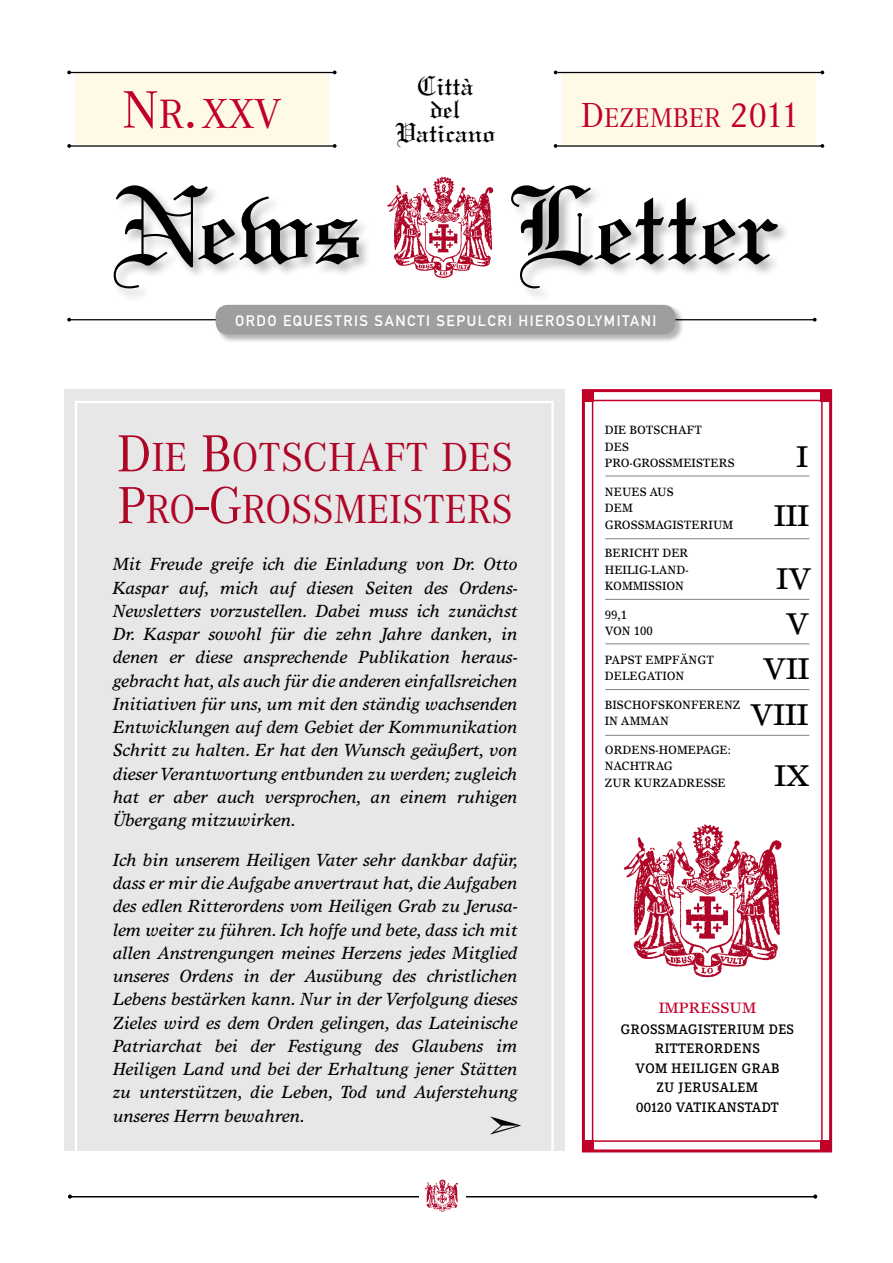
<style>
.page{position:relative;width:893px;height:1263px;background:#fff}
.page>*{position:absolute;margin:0;border:0;box-sizing:border-box;transform-origin:0 0}
.t1{font:117.15px "Linotext";color:#000}
.t2{font:43.5px "Corporate A";color:#c1002a}
.t3{font:42.15px/51.8px "Corporate A";color:#af0527}
.t4{font:30px/59.1px "Times Europa";color:#000;text-align:right}
.t5{font:29.1px/23.5px "Linotext";color:#000;text-align:center}
.t6{font:28.05px "Corporate A";color:#c1002a}
.t7{font:italic 17.7px/23.2px "Times Europa";color:#000;text-align:justify}
.t8{font:15px "DIN Mittelschrift Std";letter-spacing:.1em;color:#fff}
.t9{font:15px "Times Europa";color:#c1002a}
.t10{font:500 13.5px/19.5px "Corporate EBQ";letter-spacing:.045em;color:#000;text-align:center}
.t11{font:12px/16.5px "Times Europa";color:#000;scale:.95 1}
.s1{font-size:54.45px}
.s2{font-size:42.45px}
.s3{font-size:36px}
.s4{font-size:54px}
</style>
<div class="page">
<div style="left:64px;top:389px;width:501px;height:761px;background:#e7e7e8"></div>
<div style="left:592px;top:400px;width:231px;height:742px;background:#fff;border:2px solid #c1002a"></div>
<div style="left:582px;top:389px;width:250px;height:763px;border:3px solid #c1002a"></div>
<hr style="left:70px;top:1196px;width:746px;height:1px;background:#000">
<div style="left:419px;top:1184px;width:47px;height:19px;background:#fff"></div>
<svg style="left:424px;top:1179px;width:34px;height:33px"></svg>
<div style="left:75px;top:72px;width:253px;height:74px;background:#fffae8"></div>
<div style="left:563px;top:72px;width:253px;height:74px;background:#fffae8"></div>
<div style="left:112px;top:184px;width:679px;height:119px;background:#000;opacity:.3"></div>
<div style="left:383px;top:169px;width:125px;height:121px;background:#fff"></div>
<img style="left:387px;top:176px;width:107px;height:102px">
<hr style="left:70px;top:145px;width:264px;height:2px;background:#000">
<hr style="left:70px;top:72px;width:264px;height:1px;background:#000">
<hr style="left:557px;top:145px;width:264px;height:2px;background:#000">
<hr style="left:69px;top:319px;width:746px;height:1px;background:#000">
<hr style="left:557px;top:72px;width:264px;height:1px;background:#000">
<svg style="left:554px;top:144px;width:3px;height:4px"></svg>
<svg style="left:333px;top:144px;width:4px;height:4px"></svg>
<svg style="left:67px;top:144px;width:4px;height:4px"></svg>
<svg style="left:67px;top:318px;width:4px;height:4px"></svg>
<svg style="left:813px;top:318px;width:4px;height:4px"></svg>
<svg style="left:820px;top:144px;width:4px;height:4px"></svg>
<svg style="left:820px;top:71px;width:4px;height:3px"></svg>
<div style="left:215px;top:304px;width:469px;height:39px;background:#000;opacity:.3"></div>
<div style="left:216px;top:305px;width:459px;height:30px;background:#9c9e9f;border-radius:12px"></div>
<div style="left:583px;top:391px;width:11px;height:11px;background:#c1002a"></div>
<div style="left:821px;top:391px;width:10px;height:11px;background:#c1002a"></div>
<div style="left:583px;top:1140px;width:11px;height:11px;background:#c1002a"></div>
<div style="left:821px;top:1140px;width:10px;height:11px;background:#c1002a"></div>
<img style="left:623px;top:824px;width:159px;height:154px">
<div style="left:75px;top:401px;width:479px;height:763px;border:2px solid #fff"></div>
<hr style="left:605px;top:476px;width:204px;height:1px;background:#000">
<hr style="left:605px;top:538px;width:204px;height:1px;background:#000">
<hr style="left:605px;top:599px;width:204px;height:1px;background:#000">
<hr style="left:605px;top:643px;width:204px;height:1px;background:#000">
<hr style="left:605px;top:689px;width:204px;height:1px;background:#000">
<hr style="left:605px;top:735px;width:204px;height:1px;background:#000">
<h3 class="t5" style="left:395px;top:73px;width:102px">Città<br>del<br>Vaticano</h3>
<h2 class="t2" style="left:122px;top:89px;width:161px"><span class="s1">N</span><span class="s2">R</span><span class="s1">.</span>XXV</h2>
<h3 class="t6" style="left:581px;top:102px;width:220px"><span class="s3">D</span>EZEMBER <span class="s3">2011</span></h3>
<h1 class="t1" style="left:112px;top:156px;width:253px">News</h1>
<h1 class="t1" style="left:510px;top:156px;width:272px">Letter</h1>
<p class="t8" style="left:235px;top:312px;width:423px">ORDO EQUESTRIS SANCTI SEPULCRI HIEROSOLYMITANI</p>
<h3 class="t3" style="left:117px;top:432px;width:397px"><span class="s4">D</span>IE <span class="s4">B</span>OTSCHAFT DES<br><span class="s4">P</span>RO<span class="s4">-G</span>ROSSMEISTERS</h3>
<p class="t7" style="left:113px;top:552px;width:406px">Mit Freude greife ich die Einladung von Dr. Otto Kaspar auf, mich auf diesen Seiten des Ordens-Newsletters vorzustellen. Dabei muss ich zunächst Dr. Kaspar sowohl für die zehn Jahre danken, in denen er diese ansprechende Publikation heraus&shy;gebracht hat, als auch für die anderen einfallsreichen Initiativen für uns, um mit den ständig wachsenden Entwicklungen auf dem Gebiet der Kommunikation Schritt zu halten. Er hat den Wunsch geäußert, von dieser Verantwortung entbunden zu werden; zugleich hat er aber auch versprochen, an einem ruhigen Übergang mitzuwirken.</p>
<p class="t7" style="left:113px;top:848px;width:407px">Ich bin unserem Heiligen Vater sehr dankbar dafür, dass er mir die Aufgabe anvertraut hat, die Aufgaben des edlen Ritterordens vom Heiligen Grab zu Jerusa&shy;lem weiter zu führen. Ich hoffe und bete, dass ich mit allen Anstrengungen meines Herzens jedes Mitglied unseres Ordens in der Ausübung des christlichen Lebens bestärken kann. Nur in der Verfolgung dieses Zieles wird es dem Orden gelingen, das Lateinische Patriarchat bei der Festigung des Glaubens im Heiligen Land und bei der Erhaltung jener Stätten zu unterstützen, die Leben, Tod und Auferstehung unseres Herrn bewahren.</p>
<p class="t11" style="left:605px;top:422px;width:104px">DIE BOTS CHAFT<br>DES<br>PRO-GROSSMEIS</p>
<p class="t11" style="left:703px;top:455px;width:18px">TERS</p>
<p class="t11" style="left:605px;top:483px;width:19px">NEUES</p>
<p class="t11" style="left:649px;top:483px;width:18px">AUS</p>
<p class="t11" style="left:605px;top:500px;width:101px">DEM<br>GROSSMAGISTERIUM</p>
<p class="t11" style="left:605px;top:545px;width:89px">BERICHT DER<br>HEILIG-LAND -<br>KOMMISSI</p>
<p class="t11" style="left:666px;top:578px;width:18px">ON</p>
<p class="t11" style="left:605px;top:606px;width:52px">99,1<br>VON 100</p>
<p class="t11" style="left:605px;top:651px;width:53px">PAPS T EMP</p>
<p class="t11" style="left:605px;top:651px;width:116px;text-indent:67px">FÄNGT<br>DELEGATION</p>
<p class="t11" style="left:605px;top:696px;width:109px">BIS CHOFSKONFEREN</p>
<p class="t11" style="left:733px;top:696px;width:10px">Z</p>
<p class="t11" style="left:605px;top:713px;width:29px">IN AMM</p>
<p class="t11" style="left:651px;top:713px;width:18px">AN</p>
<p class="t11" style="left:605px;top:741px;width:10px">ORDENS</p>
<p class="t11" style="left:656px;top:741px;width:33px">-HOMEP</p>
<p class="t11" style="left:703px;top:741px;width:31px">AGE :</p>
<p class="t11" style="left:605px;top:758px;width:86px">NACHTRAG<br>ZUR KURZADRESSE</p>
<h3 class="t4" style="left:774px;top:426px;width:36px">I<br>III</h3>
<h3 class="t4" style="left:776px;top:549px;width:36px">IV</h3>
<h3 class="t4" style="left:786px;top:594px;width:24px">V</h3>
<h3 class="t4" style="left:750px;top:645px;width:61px;line-height:45.9px;text-align:center">VII<br>VIII</h3>
<h3 class="t4" style="left:775px;top:746px;width:36px">IX</h3>
<p class="t9" style="left:659px;top:999px;width:99px">IMPRESSUM</p>
<p class="t10" style="left:621px;top:1020px;width:174px">GROSSMAGISTERIUM DES<br>RITTERORDENS<br>VOM HEILIGEN GRAB<br>ZU JERUSALEM<br>00120 VATIKANSTADT</p>
</div>
